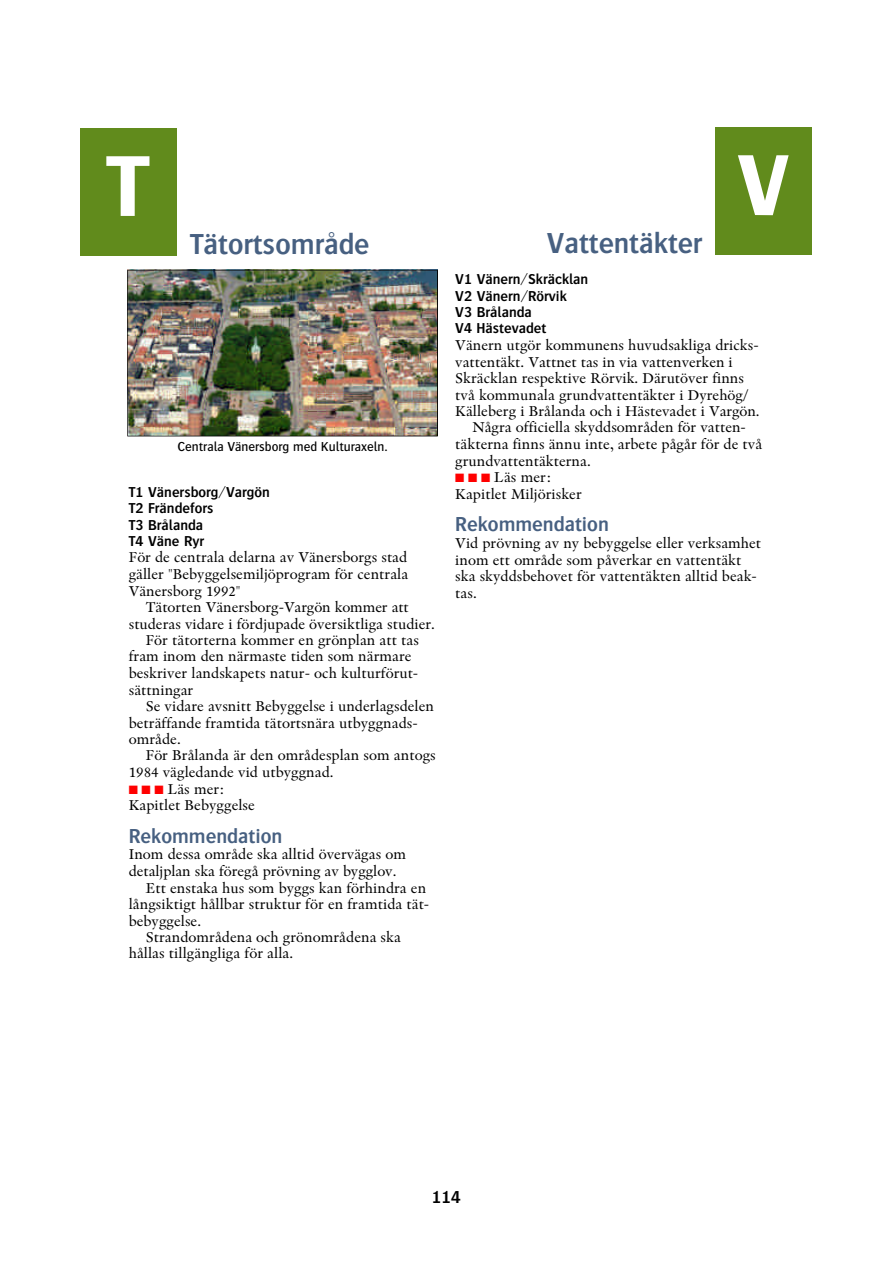
<style>
.page{position:relative;width:893px;height:1263px;background:#fff}
.page>*{position:absolute;margin:0;border:0;box-sizing:border-box;transform-origin:0 0}
.t1{font:700 90px "Bosis";color:#fff}
.t2{font:600 30px "Bosis";color:#476081}
.t3{font:600 21px "Bosis";color:#476081}
.t4{font:600 18px "Bosis";color:#000}
.t5{font:15px/16.5px "Indigo";color:#000}
.t6{font:600 15px/16.5px "Bosis";color:#000}
.t7{font:500 13.5px "Bosis";color:#000}
.s1{color:#f00}
</style>
<div class="page">
<img style="left:127px;top:270px;width:311px;height:166px">
<div style="left:80px;top:128px;width:96px;height:128px;background:#618b1c"></div>
<div style="left:715px;top:127px;width:96px;height:128px;background:#618b1c"></div>
<h1 class="t1" style="left:106px;top:136px;width:45px">T</h1>
<h2 class="t2" style="left:190px;top:228px;width:181px">Tätortsområde</h2>
<p class="t7" style="left:177px;top:440px;width:211px">Centrala Vänersborg med Kulturaxeln.</p>
<p class="t6" style="left:129px;top:483px;width:143px">T1 Vänersborg/Vargön<br>T2 Frändefors<br>T3 Brålanda<br>T4 Väne Ryr</p>
<p class="t5" style="left:129px;top:549px;width:281px;text-align:justify">För de centrala delarna av Vänersborgs stad gäller "Bebyggelsemiljöprogram för centrala Vänersborg 1992"</p>
<p class="t5" style="left:146px;top:599px;width:265px">Tätorten Vänersborg-Vargön kommer att</p>
<p class="t5" style="left:129px;top:615px;width:308px">studeras vidare i fördjupade översiktliga studier.</p>
<p class="t5" style="left:146px;top:632px;width:275px">För tätorterna kommer en grönplan att tas</p>
<p class="t5" style="left:129px;top:648px;width:284px">fram inom den närmaste tiden som närmare</p>
<p class="t5" style="left:129px;top:665px;width:291px">beskriver landskapets natur- och kulturförut-</p>
<p class="t5" style="left:129px;top:681px;width:66px">sättningar</p>
<p class="t5" style="left:146px;top:698px;width:290px">Se vidare avsnitt Bebyggelse i underlagsdelen</p>
<p class="t5" style="left:129px;top:714px;width:290px">beträffande framtida tätortsnära utbyggnads-</p>
<p class="t5" style="left:129px;top:731px;width:54px">område.</p>
<p class="t5" style="left:146px;top:747px;width:291px">För Brålanda är den områdesplan som antogs</p>
<p class="t5" style="left:129px;top:764px;width:206px">1984 vägledande vid utbyggnad.</p>
<p class="t5" style="left:129px;top:780px;width:128px"><span class="s1">■</span> <span class="s1">■</span> <span class="s1">■</span> Läs mer:<br>Kapitlet Bebyggelse</p>
<h3 class="t3" style="left:129px;top:825px;width:155px">Rekommendation</h3>
<p class="t5" style="left:129px;top:846px;width:279px">Inom dessa område ska alltid övervägas om</p>
<p class="t5" style="left:129px;top:863px;width:269px">detaljplan ska föregå prövning av bygglov.</p>
<p class="t5" style="left:146px;top:879px;width:282px">Ett enstaka hus som byggs kan förhindra en</p>
<p class="t5" style="left:129px;top:896px;width:302px">långsiktigt hållbar struktur för en framtida tät-</p>
<p class="t5" style="left:129px;top:912px;width:74px">bebyggelse.</p>
<p class="t5" style="left:146px;top:929px;width:257px">Strandområdena och grönområdena ska</p>
<p class="t5" style="left:129px;top:945px;width:166px">hållas tillgängliga för alla.</p>
<h2 class="t2" style="left:547px;top:227px;width:157px">Vattentäkter</h2>
<h1 class="t1" style="left:737px;top:135px;width:54px">V</h1>
<p class="t6" style="left:455px;top:271px;width:135px">V1 Vänern/Skräcklan<br>V2 Vänern/Rörvik<br>V3 Brålanda<br>V4 Hästevadet</p>
<p class="t5" style="left:455px;top:337px;width:305px">Vänern utgör kommunens huvudsakliga dricks-</p>
<p class="t5" style="left:455px;top:353px;width:279px">vattentäkt. Vattnet tas in via vattenverken i</p>
<p class="t5" style="left:455px;top:370px;width:290px">Skräcklan respektive Rörvik. Därutöver finns</p>
<p class="t5" style="left:455px;top:386px;width:294px">två kommunala grundvattentäkter i Dyrehög/</p>
<p class="t5" style="left:455px;top:403px;width:306px">Källeberg i Brålanda och i Hästevadet i Vargön.</p>
<p class="t5" style="left:472px;top:419px;width:275px">Några officiella skyddsområden för vatten-</p>
<p class="t5" style="left:455px;top:436px;width:308px">täkterna finns ännu inte, arbete pågår för de två</p>
<p class="t5" style="left:455px;top:452px;width:137px">grundvattentäkterna.</p>
<p class="t5" style="left:455px;top:469px;width:128px"><span class="s1">■</span> <span class="s1">■</span> <span class="s1">■</span> Läs mer:<br>Kapitlet Miljörisker</p>
<h3 class="t3" style="left:455px;top:513px;width:155px">Rekommendation</h3>
<p class="t5" style="left:455px;top:535px;width:307px">Vid prövning av ny bebyggelse eller verksamhet inom ett område som påverkar en vattentäkt ska skyddsbehovet för vattentäkten alltid beak&shy;tas.</p>
<p class="t4" style="left:431px;top:1187px;width:31px">114</p>
</div>
